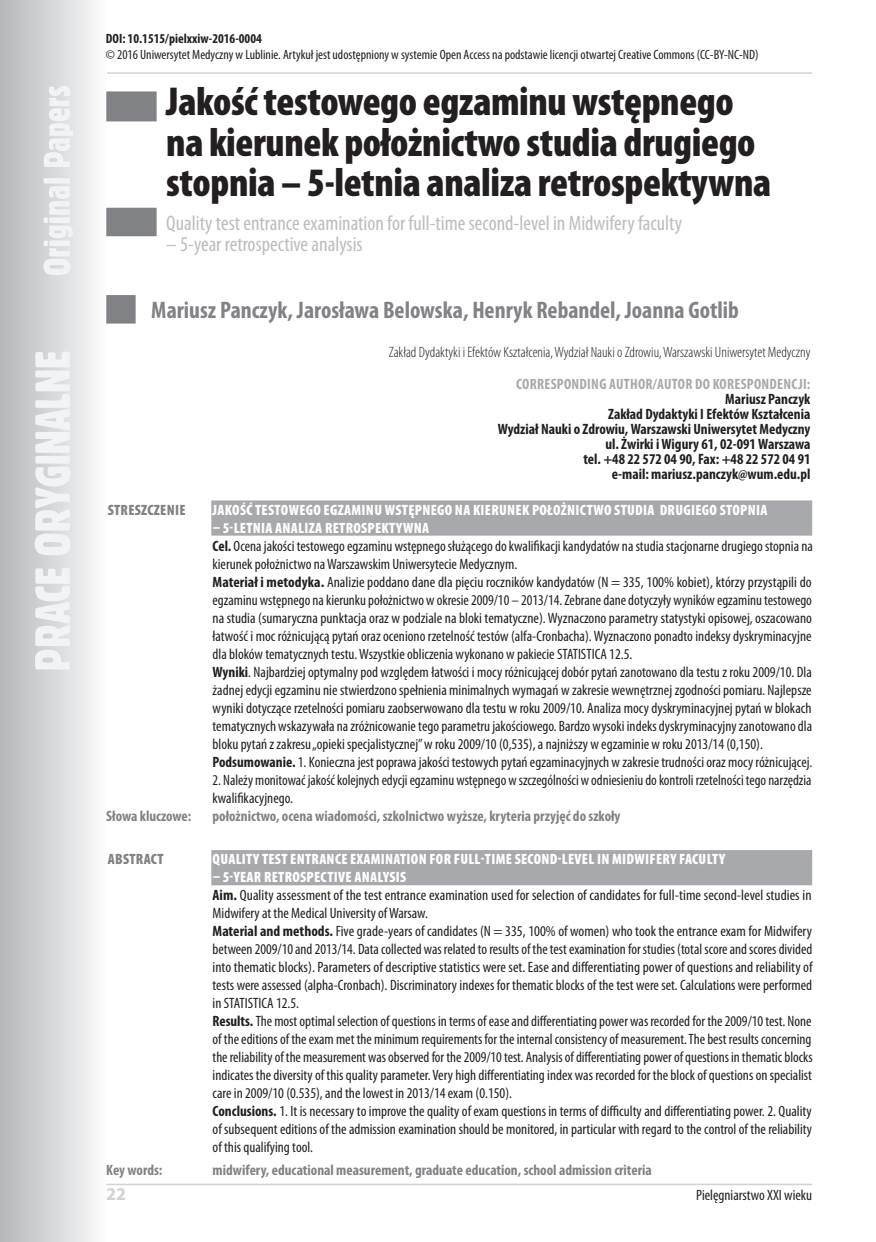
<style>
.page{position:relative;width:876px;height:1242px;background:#fff}
.page>*{position:absolute;margin:0;border:0;box-sizing:border-box;transform-origin:0 0}
.Tytul_niepagina{font:900 condensed 40.5px/40.5px "Myriad Pro";letter-spacing:-.01em;color:#231f20}
.Autor_niepagina{font:700 condensed 24px "Myriad Pro";color:#808285}
.Tytul_angielski{font:condensed 21px "Myriad Pro";color:#bcbdc0}
.Z_FOOTER{font:700 18px "Myriad Pro";color:#d1d2d4}
.Strzeszczenie_txt{font:condensed 15px/18px "Myriad Pro";color:#231f20;text-align:justify}
.Streszczenie{font:900 condensed 15px "Myriad Pro";letter-spacing:.02em;color:#fff}
.Adres_do_kor__txt{font:700 condensed 15px "Myriad Pro";color:#231f20}
.Instytut{font:300 condensed 15px "Myriad Pro";color:#231f20}
.Slowa_kluczowe{font:700 condensed 15px "Myriad Pro";color:#808285}
.Key_words{font:700 condensed 15px "Myriad Pro";color:#808285}
.Adres_do_kor{font:700 condensed 15px "Myriad Pro";letter-spacing:.02em;color:#a8a9ad}
.Z_FOOTER-2{font:condensed 15px "Myriad Pro";color:#231f20}
.Streszczenie-2{font:900 condensed 15px "Myriad Pro";letter-spacing:.02em;color:#808285}
.Copyright{font:condensed 13.5px/16.2px "Myriad Pro";color:#231f20}
.s1{font-weight:700}
</style>
<div class="page">
<svg style="left:0;top:0;width:108px;height:1242px"></svg>
<svg style="left:35px;top:86px;width:38px;height:583px"></svg>
<hr style="left:106px;top:1183px;width:706px;height:2px;background:#d1d2d4">
<hr style="left:107px;top:72px;width:705px;height:2px;background:#d1d2d4">
<div style="left:106px;top:91px;width:51px;height:30px;background:#808285"></div>
<div style="left:106px;top:208px;width:51px;height:28px;background:#808285"></div>
<div style="left:106px;top:295px;width:30px;height:28px;background:#808285"></div>
<div style="left:211px;top:500px;width:601px;height:18px;background:#a8a9ad"></div>
<div style="left:211px;top:517px;width:601px;height:18px;background:#a8a9ad"></div>
<div style="left:211px;top:850px;width:601px;height:18px;background:#a8a9ad"></div>
<div style="left:211px;top:867px;width:601px;height:18px;background:#a8a9ad"></div>
<p class="Copyright" style="left:106px;top:30px;width:654px"><span class="s1">DOI: 10.1515/pielxxiw-2016-0004<br></span>© 2016 Uniwersytet Medyczny w Lublinie. Artykuł jest udostępniony w systemie Open Access na podstawie licencji otwartej Creative Commons (CC-BY-NC-ND)</p>
<p class="Tytul_niepagina" style="left:166px;top:82px;width:606px">Jakość testowego egzaminu wstępnego na kierunek położnictwo studia drugiego stopnia – 5-letnia analiza retrospektywna</p>
<p class="Tytul_angielski" style="left:166px;top:211px;width:517px">Quality test entrance examination for full-time second-level in Midwifery faculty</p>
<p class="Tytul_angielski" style="left:166px;top:232px;width:198px">– 5-year retrospective analysis</p>
<p class="Autor_niepagina" style="left:151px;top:294px;width:589px">Mariusz Panczyk, Jarosława Belowska, Henryk Rebandel, Joanna Gotlib</p>
<p class="Instytut" style="left:389px;top:344px;width:423px">Zakład Dydaktyki i Efektów Kształcenia, Wydział Nauki o Zdrowiu, Warszawski Uniwersytet Medyczny</p>
<p class="Adres_do_kor" style="left:516px;top:374px;width:296px">CORRESPONDING AUTHOR/AUTOR DO KORESPONDENCJI:</p>
<p class="Adres_do_kor__txt" style="left:725px;top:389px;width:87px">Mariusz Panczyk</p>
<p class="Adres_do_kor__txt" style="left:608px;top:404px;width:204px">Zakład Dydaktyki I Efektów Kształcenia</p>
<p class="Adres_do_kor__txt" style="left:498px;top:419px;width:314px">Wydział Nauki o Zdrowiu, Warszawski Uniwersytet Medyczny</p>
<p class="Adres_do_kor__txt" style="left:605px;top:434px;width:207px">ul. Żwirki i Wigury 61, 02-091 Warszawa</p>
<p class="Adres_do_kor__txt" style="left:583px;top:449px;width:229px">tel. +48 22 572 04 90, Fax: +48 22 572 04 91</p>
<p class="Adres_do_kor__txt" style="left:612px;top:464px;width:200px">e-mail: mariusz.panczyk@wum.edu.pl</p>
<p class="Streszczenie-2" style="left:108px;top:501px;width:79px">STRESZCZENIE</p>
<p class="Streszczenie" style="left:213px;top:501px;width:556px">JAKOŚĆ TESTOWEGO EGZAMINU WSTĘPNEGO NA KIERUNEK POŁOŻNICTWO STUDIA DRUGIEGO STOPNIA</p>
<p class="Streszczenie" style="left:213px;top:519px;width:218px">– 5-LETNIA ANALIZA RETROSPEKTYWNA</p>
<p class="Strzeszczenie_txt" style="left:213px;top:536px;width:602px"><span class="s1">Cel.</span> Ocena jakości testowego egzaminu wstępnego służącego do kwalifikacji kandydatów na studia stacjonarne drugiego stopnia na kierunek położnictwo na Warszawskim Uniwersytecie Medycznym.</p>
<p class="Strzeszczenie_txt" style="left:213px;top:572px;width:601px"><span class="s1">Materiał i metodyka.</span> Analizie poddano dane dla pięciu roczników kandydatów (N = 335, 100% kobiet), którzy przystąpili do egzaminu wstępnego na kierunku położnictwo w okresie 2009/10 – 2013/14. Zebrane dane dotyczyły wyników egzaminu testowego na studia (sumaryczna punktacja oraz w podziale na bloki tematyczne). Wyznaczono parametry statystyki opisowej, oszacowano łatwość i moc różnicującą pytań oraz oceniono rzetelność testów (alfa-Cronbacha). Wyznaczono ponadto indeksy dyskryminacyjne dla bloków tematycznych testu. Wszystkie obliczenia wykonano w pakiecie STATISTICA 12.5.</p>
<p class="Strzeszczenie_txt" style="left:213px;top:662px;width:601px"><span class="s1">Wyniki</span>. Najbardziej optymalny pod względem łatwości i mocy różnicującej dobór pytań zanotowano dla testu z roku 2009/10. Dla żadnej edycji egzaminu nie stwierdzono spełnienia minimalnych wymagań w zakresie wewnętrznej zgodności pomiaru. Najlepsze wyniki dotyczące rzetelności pomiaru zaobserwowano dla testu w roku 2009/10. Analiza mocy dyskryminacyjnej pytań w blokach tematycznych wskazywała na zróżnicowanie tego parametru jakościowego. Bardzo wysoki indeks dyskryminacyjny zanotowano dla bloku pytań z zakresu „opieki specjalistycznej” w roku 2009/10 (0,535), a najniższy w egzaminie w roku 2013/14 (0,150).</p>
<p class="Strzeszczenie_txt" style="left:213px;top:752px;width:601px"><span class="s1">Podsumowanie.</span> 1. Konieczna jest poprawa jakości testowych pytań egzaminacyjnych w zakresie trudności oraz mocy różnicującej.</p>
<p class="Strzeszczenie_txt" style="left:213px;top:770px;width:600px">2. Należy monitować jakość kolejnych edycji egzaminu wstępnego w szczególności w odniesieniu do kontroli rzetelności tego narzędzia kwalifikacyjnego.</p>
<p class="Slowa_kluczowe" style="left:106px;top:806px;width:87px">Słowa kluczowe:</p>
<p class="Slowa_kluczowe" style="left:213px;top:806px;width:409px">położnictwo, ocena wiadomości, szkolnictwo wyższe, kryteria przyjęć do szkoły</p>
<p class="Streszczenie-2" style="left:108px;top:851px;width:57px">ABSTRACT</p>
<p class="Streszczenie" style="left:213px;top:851px;width:514px">QUALITY TEST ENTRANCE EXAMINATION FOR FULL-TIME SECOND-LEVEL IN MIDWIFERY FACULTY</p>
<p class="Streszczenie" style="left:213px;top:869px;width:195px">– 5-YEAR RETROSPECTIVE ANALYSIS</p>
<p class="Strzeszczenie_txt" style="left:213px;top:886px;width:600px"><span class="s1">Aim.</span> Quality assessment of the test entrance examination used for selection of candidates for full-time second-level studies in<br>Midwifery at the Medical University of Warsaw.</p>
<p class="Strzeszczenie_txt" style="left:213px;top:922px;width:601px"><span class="s1">Material and methods.</span> Five grade-years of candidates (N = 335, 100% of women) who took the entrance exam for Midwifery between 2009/10 and 2013/14. Data collected was related to results of the test examination for studies (total score and scores divided into thematic blocks). Parameters of descriptive statistics were set. Ease and differentiating power of questions and reliability of tests were assessed (alpha-Cronbach). Discriminatory indexes for thematic blocks of the test were set. Calculations were performed in STATISTICA 12.5.</p>
<p class="Strzeszczenie_txt" style="left:213px;top:1012px;width:602px"><span class="s1">Results.</span> The most optimal selection of questions in terms of ease and differentiating power was recorded for the 2009/10 test. None of the editions of the exam met the minimum requirements for the internal consistency of measurement. The best results concerning the reliability of the measurement was observed for the 2009/10 test. Analysis of differentiating power of questions in thematic blocks indicates the diversity of this quality parameter. Very high differentiating index was recorded for the block of questions on specialist care in 2009/10 (0.535), and the lowest in 2013/14 exam (0.150).</p>
<p class="Strzeszczenie_txt" style="left:213px;top:1102px;width:601px"><span class="s1">Conclusions.</span> 1. It is necessary to improve the quality of exam questions in terms of difficulty and differentiating power. 2. Quality of subsequent editions of the admission examination should be monitored, in particular with regard to the control of the reliability of this qualifying tool.</p>
<p class="Key_words" style="left:106px;top:1160px;width:58px">Key words:</p>
<p class="Key_words" style="left:213px;top:1160px;width:441px">midwifery, educational measurement, graduate education, school admission criteria</p>
<p class="Z_FOOTER" style="left:106px;top:1182px;width:21px">22</p>
<p class="Z_FOOTER-2" style="left:696px;top:1186px;width:118px">Pielęgniarstwo XXI wieku</p>
</div>
